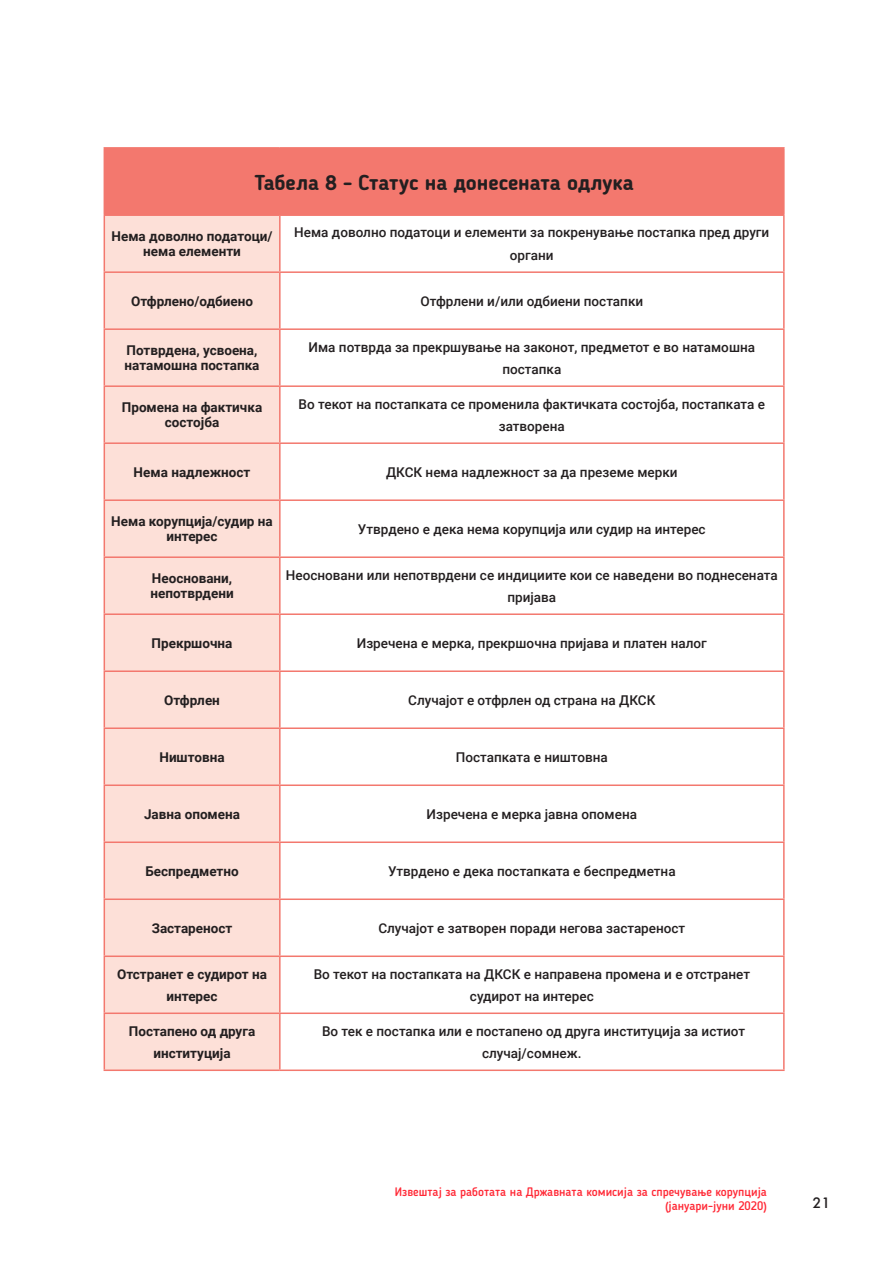
<style>
.page{position:relative;width:893px;height:1263px;background:#fff}
.page>*{position:absolute;margin:0;border:0;box-sizing:border-box;transform-origin:0 0}
.RobotoLight{font:700 21px "Blogger Sans";color:#231f20}
.t1{font:15px "Futura Futuris C";color:#231f20}
.RobotoLight-2{font:500 13.5px/22.5px "Roboto";color:#231f20;text-align:center}
.RobotoLight-3{font:700 13.5px/15px "Roboto";color:#231f20;text-align:center}
.RobotoLight-4{font:500 12px "Blogger Sans";color:#ff2936}
</style>
<div class="page">
<div style="left:104px;top:148px;width:680px;height:67px;background:#f3786e"></div>
<div style="left:105px;top:216px;width:174px;height:853px;background:#fde0d8"></div>
<hr style="left:104px;top:147px;width:176px;height:2px;background:#f3786e">
<hr style="left:280px;top:147px;width:505px;height:2px;background:#f3786e">
<hr style="left:783px;top:149px;width:2px;height:65px;background:#f3786e">
<hr style="left:280px;top:214px;width:505px;height:2px;background:#f3786e">
<hr style="left:783px;top:216px;width:2px;height:55px;background:#f3786e">
<hr style="left:280px;top:271px;width:505px;height:2px;background:#f3786e">
<hr style="left:783px;top:273px;width:2px;height:55px;background:#f3786e">
<hr style="left:280px;top:328px;width:505px;height:2px;background:#f3786e">
<hr style="left:783px;top:330px;width:2px;height:55px;background:#f3786e">
<hr style="left:280px;top:385px;width:505px;height:2px;background:#f3786e">
<hr style="left:783px;top:387px;width:2px;height:55px;background:#f3786e">
<hr style="left:280px;top:442px;width:505px;height:2px;background:#f3786e">
<hr style="left:783px;top:444px;width:2px;height:55px;background:#f3786e">
<hr style="left:280px;top:499px;width:505px;height:2px;background:#f3786e">
<hr style="left:783px;top:501px;width:2px;height:55px;background:#f3786e">
<hr style="left:280px;top:556px;width:505px;height:2px;background:#f3786e">
<hr style="left:783px;top:558px;width:2px;height:55px;background:#f3786e">
<hr style="left:280px;top:613px;width:505px;height:2px;background:#f3786e">
<hr style="left:783px;top:615px;width:2px;height:55px;background:#f3786e">
<hr style="left:280px;top:670px;width:505px;height:2px;background:#f3786e">
<hr style="left:783px;top:672px;width:2px;height:55px;background:#f3786e">
<hr style="left:280px;top:727px;width:505px;height:2px;background:#f3786e">
<hr style="left:783px;top:729px;width:2px;height:55px;background:#f3786e">
<hr style="left:280px;top:784px;width:505px;height:2px;background:#f3786e">
<hr style="left:783px;top:786px;width:2px;height:55px;background:#f3786e">
<hr style="left:280px;top:841px;width:505px;height:2px;background:#f3786e">
<hr style="left:783px;top:843px;width:2px;height:55px;background:#f3786e">
<hr style="left:280px;top:898px;width:505px;height:2px;background:#f3786e">
<hr style="left:783px;top:900px;width:2px;height:55px;background:#f3786e">
<hr style="left:280px;top:955px;width:505px;height:2px;background:#f3786e">
<hr style="left:783px;top:957px;width:2px;height:55px;background:#f3786e">
<hr style="left:280px;top:1012px;width:505px;height:2px;background:#f3786e">
<hr style="left:783px;top:1014px;width:2px;height:55px;background:#f3786e">
<hr style="left:280px;top:1069px;width:505px;height:2px;background:#f3786e">
<hr style="left:104px;top:216px;width:1px;height:55px;background:#f3786e">
<hr style="left:104px;top:273px;width:1px;height:55px;background:#f3786e">
<hr style="left:104px;top:330px;width:1px;height:55px;background:#f3786e">
<hr style="left:104px;top:387px;width:1px;height:55px;background:#f3786e">
<hr style="left:104px;top:444px;width:1px;height:55px;background:#f3786e">
<hr style="left:104px;top:501px;width:1px;height:55px;background:#f3786e">
<hr style="left:104px;top:558px;width:1px;height:55px;background:#f3786e">
<hr style="left:104px;top:615px;width:1px;height:55px;background:#f3786e">
<hr style="left:104px;top:672px;width:1px;height:55px;background:#f3786e">
<hr style="left:104px;top:729px;width:1px;height:55px;background:#f3786e">
<hr style="left:104px;top:786px;width:1px;height:55px;background:#f3786e">
<hr style="left:104px;top:843px;width:1px;height:55px;background:#f3786e">
<hr style="left:104px;top:900px;width:1px;height:55px;background:#f3786e">
<hr style="left:104px;top:957px;width:1px;height:55px;background:#f3786e">
<hr style="left:104px;top:1014px;width:1px;height:55px;background:#f3786e">
<hr style="left:104px;top:214px;width:176px;height:2px;background:#f3786e">
<hr style="left:279px;top:216px;width:2px;height:55px;background:#f3786e">
<hr style="left:279px;top:273px;width:2px;height:55px;background:#f3786e">
<hr style="left:279px;top:330px;width:2px;height:55px;background:#f3786e">
<hr style="left:279px;top:387px;width:2px;height:55px;background:#f3786e">
<hr style="left:279px;top:444px;width:2px;height:55px;background:#f3786e">
<hr style="left:279px;top:501px;width:2px;height:55px;background:#f3786e">
<hr style="left:279px;top:558px;width:2px;height:55px;background:#f3786e">
<hr style="left:279px;top:615px;width:2px;height:55px;background:#f3786e">
<hr style="left:279px;top:672px;width:2px;height:55px;background:#f3786e">
<hr style="left:279px;top:729px;width:2px;height:55px;background:#f3786e">
<hr style="left:279px;top:786px;width:2px;height:55px;background:#f3786e">
<hr style="left:279px;top:843px;width:2px;height:55px;background:#f3786e">
<hr style="left:279px;top:900px;width:2px;height:55px;background:#f3786e">
<hr style="left:279px;top:957px;width:2px;height:55px;background:#f3786e">
<hr style="left:279px;top:1014px;width:2px;height:55px;background:#f3786e">
<hr style="left:104px;top:271px;width:176px;height:2px;background:#f3786e">
<hr style="left:104px;top:328px;width:176px;height:2px;background:#f3786e">
<hr style="left:104px;top:385px;width:176px;height:2px;background:#f3786e">
<hr style="left:104px;top:442px;width:176px;height:2px;background:#f3786e">
<hr style="left:104px;top:499px;width:176px;height:2px;background:#f3786e">
<hr style="left:104px;top:556px;width:176px;height:2px;background:#f3786e">
<hr style="left:104px;top:613px;width:176px;height:2px;background:#f3786e">
<hr style="left:104px;top:670px;width:176px;height:2px;background:#f3786e">
<hr style="left:104px;top:727px;width:176px;height:2px;background:#f3786e">
<hr style="left:104px;top:784px;width:176px;height:2px;background:#f3786e">
<hr style="left:104px;top:841px;width:176px;height:2px;background:#f3786e">
<hr style="left:104px;top:898px;width:176px;height:2px;background:#f3786e">
<hr style="left:104px;top:955px;width:176px;height:2px;background:#f3786e">
<hr style="left:104px;top:1012px;width:176px;height:2px;background:#f3786e">
<hr style="left:104px;top:1069px;width:176px;height:2px;background:#f3786e">
<p class="RobotoLight" style="left:254px;top:169px;width:381px">Табела 8 - Статус на донесената одлука</p>
<p class="RobotoLight-3" style="left:112px;top:228px;width:163px">Нема доволно податоци/ нема елементи</p>
<p class="RobotoLight-2" style="left:294px;top:221px;width:477px">Нема доволно податоци и елементи за покренување постапка пред други органи</p>
<p class="RobotoLight-3" style="left:131px;top:293px;width:123px">Отфрлено/одбиено</p>
<p class="RobotoLight-2" style="left:420px;top:289px;width:224px">Отфрлени и/или одбиени постапки</p>
<p class="RobotoLight-3" style="left:125px;top:342px;width:136px;text-align:left">Потврдена, усвоена, натамошна постапка</p>
<p class="RobotoLight-2" style="left:309px;top:335px;width:448px">Има потврда за прекршување на законот, предметот е во натамошна постапка</p>
<p class="RobotoLight-3" style="left:122px;top:399px;width:142px">Промена на фактичка состојба</p>
<p class="RobotoLight-2" style="left:299px;top:392px;width:468px">Во текот на постапката се променила фактичката состојба, постапката е затворена</p>
<p class="RobotoLight-3" style="left:134px;top:464px;width:118px">Нема надлежност</p>
<p class="RobotoLight-2" style="left:386px;top:460px;width:293px">ДКСК нема надлежност за да преземе мерки</p>
<p class="RobotoLight-3" style="left:111px;top:513px;width:163px">Нема корупција/судир на интерес</p>
<p class="RobotoLight-2" style="left:358px;top:517px;width:349px">Утврдено е дека нема корупција или судир на интерес</p>
<p class="RobotoLight-3" style="left:150px;top:570px;width:85px;text-align:left">Неосновани, непотврдени</p>
<p class="RobotoLight-2" style="left:286px;top:563px;width:493px">Неосновани или непотврдени се индициите кои се наведени во поднесената пријава</p>
<p class="RobotoLight-3" style="left:152px;top:635px;width:82px">Прекршочна</p>
<p class="RobotoLight-2" style="left:357px;top:631px;width:352px">Изречена е мерка, прекршочна пријава и платен налог</p>
<p class="RobotoLight-3" style="left:164px;top:692px;width:57px">Отфрлен</p>
<p class="RobotoLight-2" style="left:408px;top:688px;width:249px">Случајот е отфрлен од страна на ДКСК</p>
<p class="RobotoLight-3" style="left:159px;top:749px;width:67px">Ништовна</p>
<p class="RobotoLight-2" style="left:456px;top:745px;width:153px">Постапката е ништовна</p>
<p class="RobotoLight-3" style="left:144px;top:806px;width:98px">Јавна опомена</p>
<p class="RobotoLight-2" style="left:427px;top:802px;width:212px">Изречена е мерка јавна опомена</p>
<p class="RobotoLight-3" style="left:145px;top:863px;width:95px">Беспредметно</p>
<p class="RobotoLight-2" style="left:388px;top:859px;width:289px">Утврдено е дека постапката е беспредметна</p>
<p class="RobotoLight-3" style="left:152px;top:920px;width:82px">Застареност</p>
<p class="RobotoLight-2" style="left:378px;top:916px;width:308px">Случајот е затворен поради негова застареност</p>
<p class="RobotoLight-3" style="left:117px;top:962px;width:151px;line-height:22.5px">Отстранет е судирот на интерес</p>
<p class="RobotoLight-2" style="left:314px;top:962px;width:438px">Во текот на постапката на ДКСК е направена промена и е отстранет</p>
<p class="RobotoLight-2" style="left:470px;top:984px;width:125px">судирот на интерес</p>
<p class="RobotoLight-3" style="left:129px;top:1019px;width:128px;line-height:22.5px">Постапено од друга институција</p>
<p class="RobotoLight-2" style="left:322px;top:1019px;width:425px">Во тек е постапка или е постапено од друга институција за истиот</p>
<p class="RobotoLight-2" style="left:482px;top:1041px;width:101px">случај/сомнеж.</p>
<p class="RobotoLight-4" style="left:395px;top:1185px;width:373px">Извештај за работата на Државната комисија за спречување корупција</p>
<p class="RobotoLight-4" style="left:665px;top:1198px;width:103px">(јануари-јуни 2020)</p>
<p class="t1" style="left:813px;top:1194px;width:19px">21</p>
</div>
